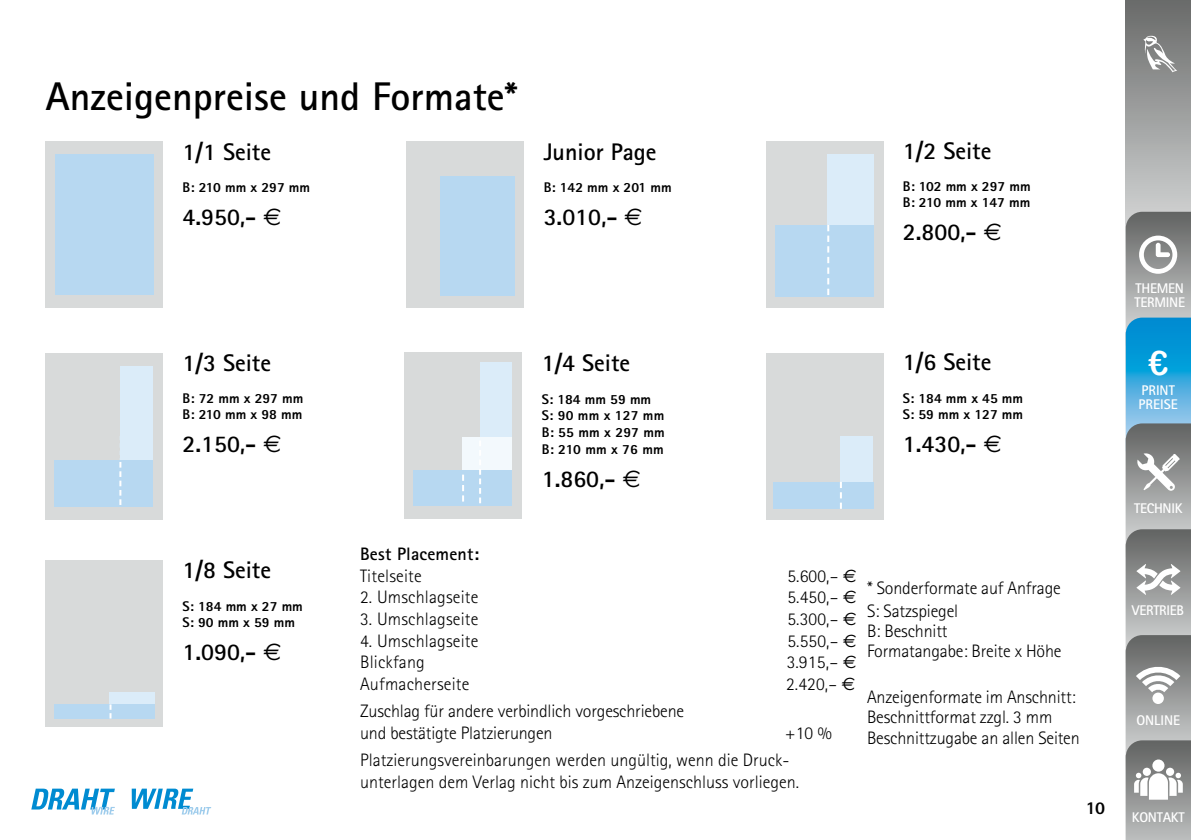
<style>
.page{position:relative;width:1191px;height:840px;background:#fff}
.page>*{position:absolute;margin:0;border:0;box-sizing:border-box;transform-origin:0 0}
.t1{font:700 40px "Rotis Sans Serif 65";color:#000}
.t2{font:34px "Arial Rounded MT Bold";color:#fff}
.t3{font:700 24px "Rotis Sans Serif 65";color:#000}
.t4{font:300 18px/20.8px "Rotis Sans Serif 45";letter-spacing:-.01em;color:#000}
.t5{font:300 18px "Rotis Sans Serif 45";letter-spacing:.01em;color:#000}
.t6{font:700 18px "Rotis Sans Serif 65";letter-spacing:.01em;color:#000}
.t7{font:800 18px "Rotis Sans Serif Std";color:#000}
.t8{font:800 14px/16px "Rotis Sans Serif Std";color:#000}
.t9{font:700 14px/14px "Rotis Sans Serif 65";letter-spacing:-.02em;color:#fff}
.t10{font:700 14px/14px "Rotis Sans Serif 65";color:#fff}
.s1{font-family:"Euro Sans";font-weight:400}
</style>
<div class="page">
<svg style="left:31px;top:788px;width:84px;height:26px"></svg>
<svg style="left:132px;top:788px;width:79px;height:26px"></svg>
<div style="left:45px;top:141px;width:118px;height:167px;background:#d8dada"></div>
<div style="left:45px;top:352px;width:118px;height:167px;background:#d8dada"></div>
<div style="left:45px;top:559px;width:118px;height:167px;background:#d8dada"></div>
<div style="left:406px;top:141px;width:118px;height:167px;background:#d8dada"></div>
<div style="left:765px;top:141px;width:118px;height:167px;background:#d8dada"></div>
<div style="left:404px;top:352px;width:118px;height:167px;background:#d8dada"></div>
<div style="left:765px;top:353px;width:118px;height:166px;background:#d8dada"></div>
<div style="left:55px;top:155px;width:99px;height:140px;background:#b7d8f1"></div>
<div style="left:827px;top:154px;width:47px;height:141px;background:#dbecf9"></div>
<div style="left:440px;top:176px;width:75px;height:120px;background:#b7d8f1"></div>
<div style="left:775px;top:225px;width:99px;height:71px;background:#b7d8f1"></div>
<div style="left:480px;top:362px;width:32px;height:143px;background:#dbecf9"></div>
<div style="left:840px;top:436px;width:33px;height:72px;background:#dbecf9"></div>
<svg style="left:827px;top:225px;width:2px;height:70px"></svg>
<div style="left:120px;top:366px;width:33px;height:140px;background:#dbecf9"></div>
<div style="left:54px;top:460px;width:99px;height:46px;background:#b7d8f1"></div>
<svg style="left:119px;top:462px;width:2px;height:43px"></svg>
<div style="left:109px;top:691px;width:46px;height:27px;background:#dbecf9"></div>
<div style="left:774px;top:481px;width:100px;height:27px;background:#b7d8f1"></div>
<div style="left:55px;top:704px;width:100px;height:14px;background:#b7d8f1"></div>
<svg style="left:109px;top:704px;width:2px;height:14px"></svg>
<svg style="left:840px;top:481px;width:2px;height:27px"></svg>
<svg style="left:1125px;top:0;width:66px;height:212px;background:#9c9e9e"></svg>
<div style="left:462px;top:436px;width:50px;height:69px;background:#f3f9fd"></div>
<div style="left:413px;top:470px;width:99px;height:35px;background:#b7d8f1"></div>
<svg style="left:462px;top:474px;width:2px;height:28px"></svg>
<svg style="left:479px;top:441px;width:2px;height:62px"></svg>
<svg style="left:1125px;top:212px;width:66px;height:627px;background:#8ea2ab"></svg>
<svg style="left:1143px;top:36px;width:34px;height:36px"></svg>
<h1 class="t1" style="left:45px;top:71px;width:473px">Anzeigenpreise und Formate*</h1>
<h3 class="t3" style="left:183px;top:136px;width:90px">1/1 Seite</h3>
<p class="t8" style="left:183px;top:179px;width:129px">B: 210 mm x 297 mm</p>
<h3 class="t3" style="left:183px;top:201px;width:100px">4.950,- <span class="s1">€</span></h3>
<h3 class="t3" style="left:543px;top:136px;width:114px">Junior Page</h3>
<p class="t8" style="left:543px;top:179px;width:130px">B: 142 mm x 201 mm</p>
<h3 class="t3" style="left:543px;top:201px;width:100px">3.010,- <span class="s1">€</span></h3>
<h3 class="t3" style="left:903px;top:136px;width:90px">1/2 Seite</h3>
<p class="t8" style="left:903px;top:178px;width:129px">B: 102 mm x 297 mm<br>B: 210 mm x 147 mm</p>
<h3 class="t3" style="left:903px;top:217px;width:100px">2.800,- <span class="s1">€</span></h3>
<h3 class="t3" style="left:183px;top:347px;width:90px">1/3 Seite</h3>
<p class="t8" style="left:183px;top:389px;width:122px">B: 72 mm x 297 mm<br>B: 210 mm x 98 mm</p>
<h3 class="t3" style="left:183px;top:428px;width:100px">2.150,- <span class="s1">€</span></h3>
<h3 class="t3" style="left:183px;top:554px;width:90px">1/8 Seite</h3>
<p class="t8" style="left:183px;top:597px;width:122px">S: 184 mm x 27 mm<br>S: 90 mm x 59 mm</p>
<h3 class="t3" style="left:183px;top:636px;width:100px">1.090,- <span class="s1">€</span></h3>
<h3 class="t3" style="left:542px;top:347px;width:90px">1/4 Seite</h3>
<p class="t8" style="left:542px;top:390px;width:125px;line-height:16.8px">S: 184 mm 59 mm<br>S: 90 mm x 127 mm<br>B: 55 mm x 297 mm<br>B: 210 mm x 76 mm</p>
<h3 class="t3" style="left:542px;top:463px;width:100px">1.860,- <span class="s1">€</span></h3>
<h3 class="t3" style="left:903px;top:347px;width:90px">1/6 Seite</h3>
<p class="t8" style="left:903px;top:390px;width:122px">S: 184 mm x 45 mm<br>S: 59 mm x 127 mm</p>
<h3 class="t3" style="left:903px;top:428px;width:100px">1.430,- <span class="s1">€</span></h3>
<p class="t6" style="left:360px;top:542px;width:120px">Best Placement:</p>
<p class="t5" style="left:360px;top:565px;width:63px">Titelseite</p>
<p class="t4" style="left:787px;top:565px;width:71px">5.600,– <span class="s1">€</span></p>
<p class="t5" style="left:360px;top:586px;width:120px">2. Umschlagseite</p>
<p class="t4" style="left:787px;top:586px;width:71px">5.450,– <span class="s1">€</span></p>
<p class="t5" style="left:360px;top:608px;width:120px">3. Umschlagseite</p>
<p class="t4" style="left:787px;top:608px;width:71px">5.300,– <span class="s1">€</span></p>
<p class="t5" style="left:360px;top:629px;width:120px">4. Umschlagseite</p>
<p class="t4" style="left:787px;top:629px;width:71px">5.550,– <span class="s1">€</span></p>
<p class="t5" style="left:360px;top:651px;width:66px">Blickfang</p>
<p class="t4" style="left:786px;top:651px;width:71px">3.915,– <span class="s1">€</span></p>
<p class="t5" style="left:360px;top:673px;width:111px">Aufmacherseite</p>
<p class="t4" style="left:786px;top:673px;width:71px">2.420,– <span class="s1">€</span></p>
<p class="t4" style="left:360px;top:699px;width:325px;line-height:21.6px">Zuschlag für andere verbindlich vorgeschriebene und bestätigte Platzierungen</p>
<p class="t4" style="left:360px;top:718px;width:473px;line-height:27.2px;text-indent:425px">+10 %<br>Platzierungsvereinbarungen werden ungültig, wenn die Druck-</p>
<p class="t4" style="left:360px;top:770px;width:440px">unterlagen dem Verlag nicht bis zum Anzeigenschluss vorliegen.</p>
<p class="t4" style="left:867px;top:576px;width:195px;line-height:22.8px">* Sonderformate auf Anfrage<br>S: Satzspiegel</p>
<p class="t4" style="left:867px;top:620px;width:196px;line-height:20px">B: Beschnitt<br>Formatangabe: Breite x Höhe</p>
<p class="t4" style="left:867px;top:686px;width:214px">Anzeigenformate im Anschnitt:<br>Beschnittformat zzgl. 3 mm<br>Beschnittzugabe an allen Seiten</p>
<p class="t7" style="left:1085px;top:795px;width:21px">10</p>
<p class="t9" style="left:1134px;top:281px;width:52px">THEMEN<br>TERMINE</p>
<h2 class="t2" style="left:1148px;top:342px;width:22px">€</h2>
<p class="t10" style="left:1138px;top:382px;width:41px">PRINT<br>PREISE</p>
<p class="t9" style="left:1134px;top:501px;width:50px">TECHNIK</p>
<p class="t9" style="left:1131px;top:602px;width:54px">VERTRIEB</p>
<p class="t9" style="left:1136px;top:712px;width:45px">ONLINE</p>
<p class="t9" style="left:1131px;top:809px;width:54px">KONTAKT</p>
</div>
